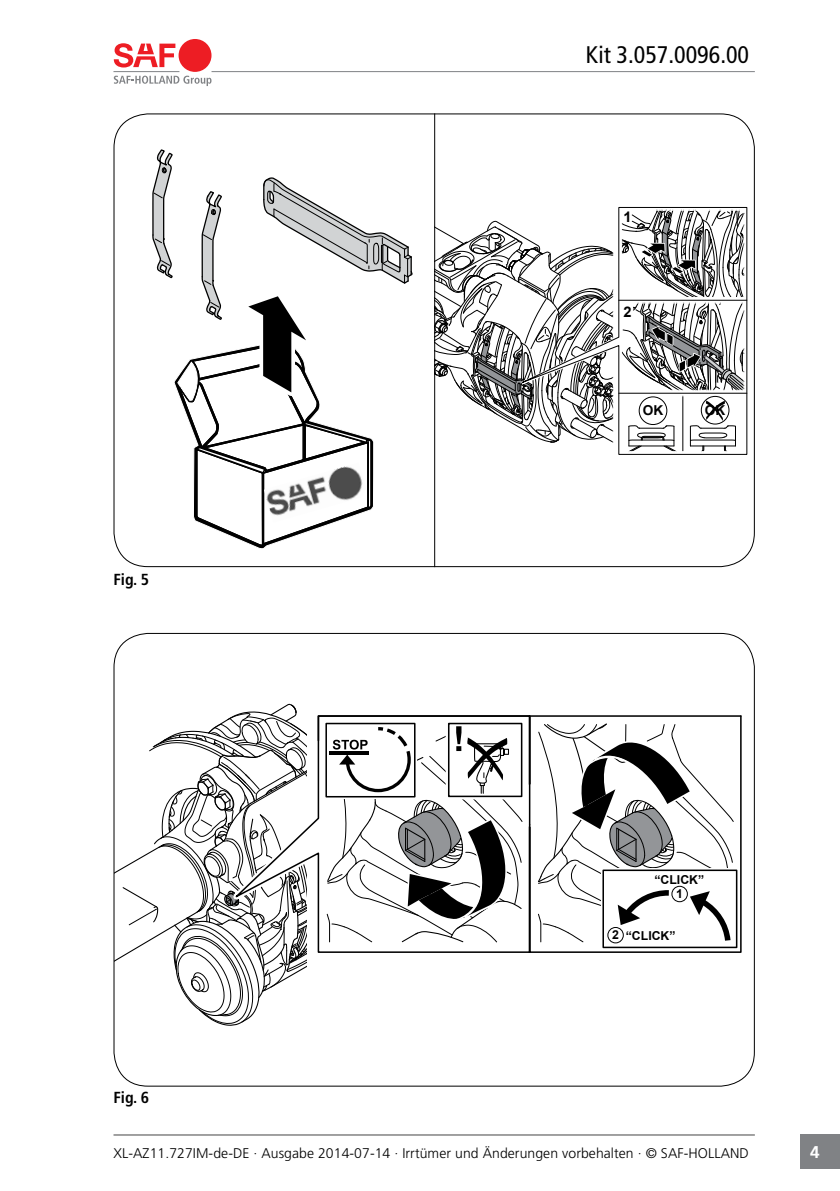
<style>
.page{position:relative;width:840px;height:1191px;background:#fff}
.page>*{position:absolute;margin:0;border:0;box-sizing:border-box;transform-origin:0 0}
.t1{font:condensed 24px "Frutiger";color:#000}
.t2{font:700 17px "Frutiger LT Std";color:#fff}
.t3{font:700 condensed 16px "Frutiger";color:#000}
.t4{font:700 14.6px "Arial";color:#000}
.t5{font:300 14px "Frutiger LT Std";letter-spacing:.005em;color:#000}
.t6{font:700 13.6px "Arial";color:#000}
.t7{font:700 12.2px "Arial";color:#000}
</style>
<div class="page">
<hr style="left:113px;top:71px;width:66px;height:1px;background:#808285">
<hr style="left:211px;top:71px;width:543px;height:1px;background:#808285">
<svg style="left:114px;top:76px;width:97px;height:10px"></svg>
<div style="left:178px;top:39px;width:33px;height:33px;background:#ed1d24;border-radius:50%"></div>
<svg style="left:114px;top:43px;width:61px;height:24px"></svg>
<hr style="left:113px;top:1134px;width:641px;height:1px;background:#797979">
<div style="left:799px;top:1134px;width:40px;height:34px;background:#808285"></div>
<svg style="left:152px;top:149px;width:260px;height:397px"></svg>
<img style="left:264px;top:462px;width:101px;height:60px">
<svg style="left:618px;top:207px;width:129px;height:248px"></svg>
<svg style="left:435px;top:209px;width:309px;height:246px"></svg>
<hr style="left:434px;top:113px;width:1px;height:454px;background:#000">
<div style="left:445px;top:720px;width:79px;height:79px;border:6px solid #fff"></div>
<svg style="left:115px;top:703px;width:407px;height:323px"></svg>
<svg style="left:528px;top:715px;width:214px;height:238px"></svg>
<hr style="left:528px;top:716px;width:2px;height:108px;background:#000">
<hr style="left:529px;top:715px;width:211px;height:2px;background:#000">
<div style="left:600px;top:868px;width:138px;height:81px;border:5px solid #fff"></div>
<div style="left:602px;top:869px;width:135px;height:79px;border:2px solid #000"></div>
<svg style="left:536px;top:722px;width:197px;height:221px"></svg>
<svg style="left:670px;top:885px;width:18px;height:18px"></svg>
<div style="left:671px;top:886px;width:16px;height:15px;background:#fff;border-radius:50%"></div>
<div style="left:671px;top:886px;width:16px;height:16px;border:1px solid #000;border-radius:50%"></div>
<svg style="left:606px;top:926px;width:18px;height:18px"></svg>
<div style="left:607px;top:927px;width:16px;height:16px;background:#fff;border-radius:50%"></div>
<div style="left:607px;top:927px;width:16px;height:16px;border:1px solid #000;border-radius:50%"></div>
<h1 class="t1" style="left:585px;top:41px;width:165px">Kit 3.057.0096.00</h1>
<p class="t4" style="left:623px;top:207px;width:10px">1</p>
<p class="t3" style="left:113px;top:570px;width:37px">Fig. 5</p>
<p class="t3" style="left:113px;top:1087px;width:37px">Fig. 6</p>
<p class="t4" style="left:623px;top:302px;width:10px">2</p>
<p class="t6" style="left:642px;top:401px;width:22px">OK</p>
<p class="t6" style="left:704px;top:401px;width:22px">OK</p>
<p class="t7" style="left:654px;top:871px;width:51px">“CLICK”</p>
<p class="t7" style="left:675px;top:885px;width:8px">1</p>
<p class="t7" style="left:611px;top:927px;width:65px">2 “CLICK”</p>
<p class="t5" style="left:113px;top:1144px;width:636px">XL-AZ11.727IM-de-DE · Ausgabe 2014-07-14 · Irrtümer und Änderungen vorbehalten · © SAF-HOLLAND</p>
<p class="t2" style="left:809px;top:1141px;width:11px">4</p>
</div>
